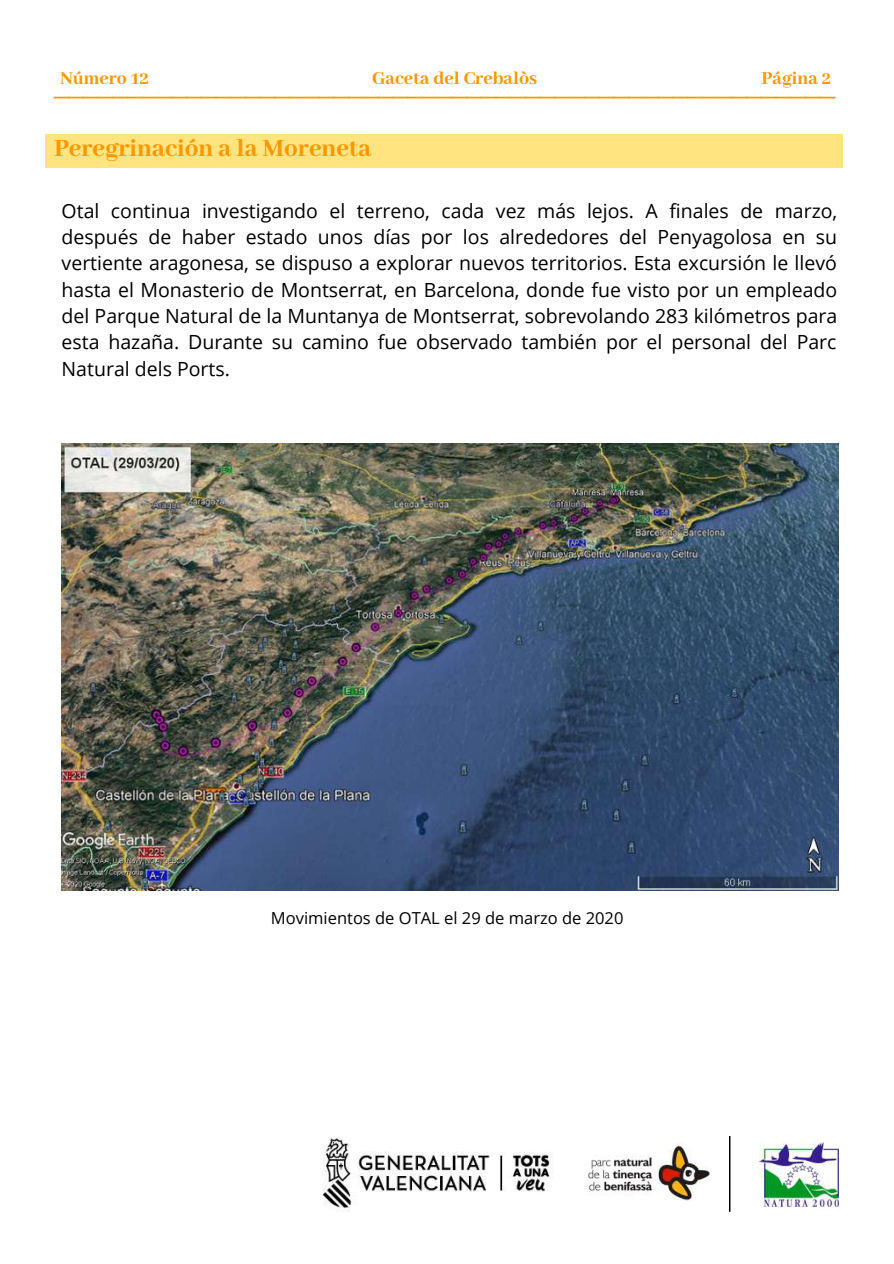
<style>
.page{position:relative;width:894px;height:1264px;background:#fff}
.page>*{position:absolute;margin:0;border:0;box-sizing:border-box;transform-origin:0 0}
.t1{font:800 27px "Abhaya Libre";color:#fc9700}
.t2{font:26.55px "Arimo";color:#fc9700}
.t3{font:800 19.8px "Abhaya Libre";color:#fc9700}
.t4{font:19.5px/26.2px "Open Sans";color:#000;text-align:justify}
.t5{font:16.5px "Open Sans";color:#000}
</style>
<div class="page">
<img style="left:759px;top:1142px;width:79px;height:64px">
<img style="left:588px;top:1145px;width:122px;height:56px">
<img style="left:322px;top:1138px;width:232px;height:74px">
<svg style="left:729px;top:1136px;width:1px;height:75px"></svg>
<div style="left:45px;top:134px;width:793px;height:34px;background:#ffe480"></div>
<img style="left:62px;top:443px;width:775px;height:447px">
<p class="t3" style="left:60px;top:67px;width:90px">Número 12</p>
<p class="t3" style="left:372px;top:67px;width:167px">Gaceta del Crebalòs</p>
<p class="t3" style="left:761px;top:67px;width:71px">Página 2</p>
<h2 class="t2" style="left:54px;top:69px;width:782px">_____________________________________________________</h2>
<h1 class="t1" style="left:54px;top:133px;width:319px">Peregrinación a la Moreneta</h1>
<p class="t4" style="left:62px;top:197px;width:777px">Otal continua investigando el terreno, cada vez más lejos. A finales de marzo, después de haber estado unos días por los alrededores del Penyagolosa en su vertiente aragonesa, se dispuso a explorar nuevos territorios. Esta excursión le llevó hasta el Monasterio de Montserrat, en Barcelona, donde fue visto por un empleado del Parque Natural de la Muntanya de Montserrat, sobrevolando 283 kilómetros para esta hazaña. Durante su camino fue observado también por el personal del Parc Natural dels Ports.</p>
<p class="t5" style="left:271px;top:906px;width:354px">Movimientos de OTAL el 29 de marzo de 2020</p>
</div>
